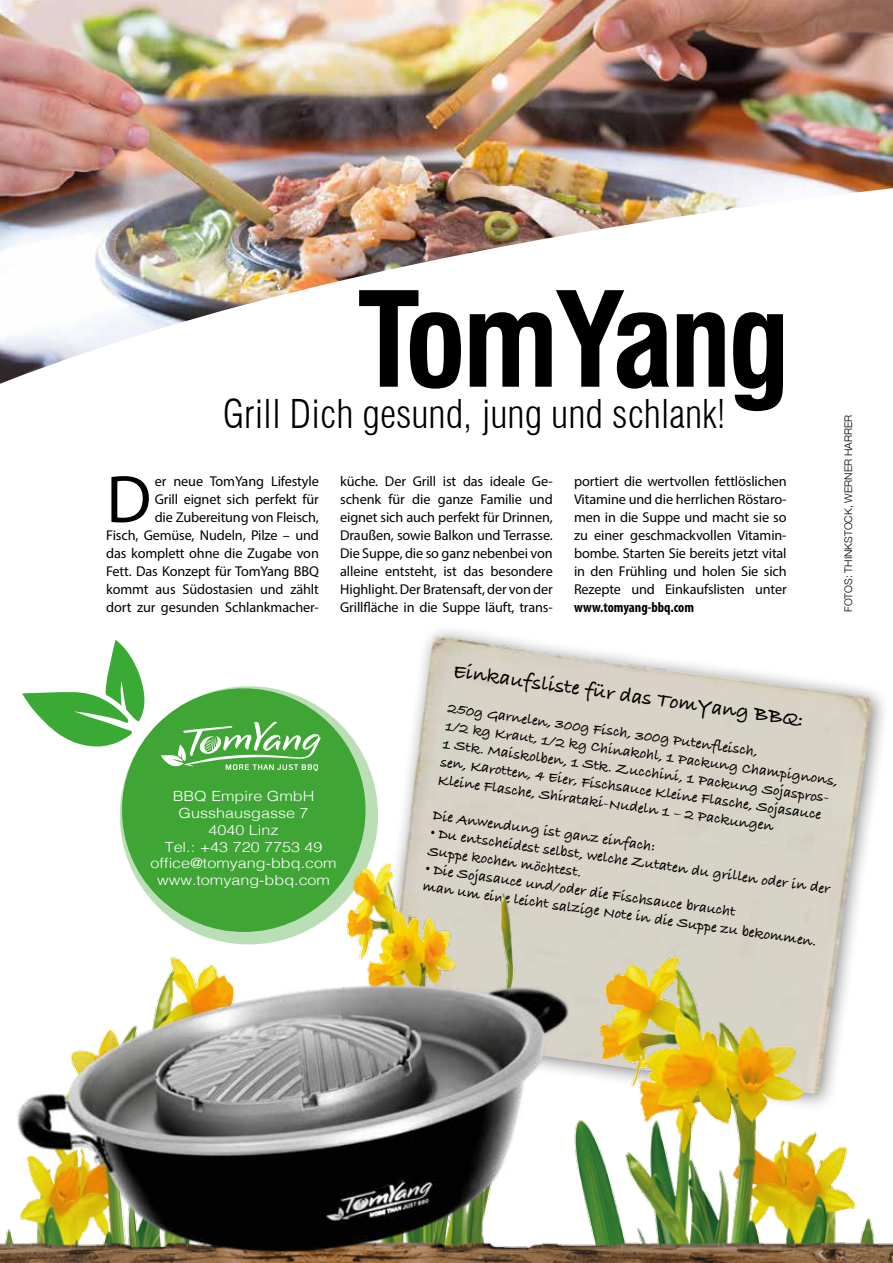
<style>
.page{position:relative;width:893px;height:1263px;background:#fff}
.page>*{position:absolute;margin:0;border:0;box-sizing:border-box;transform-origin:0 0}
.t1{font:700 condensed 128.4px "Swiss 721 BT";letter-spacing:-.03em;color:#000}
.t2{font:67.65px "Myriad Pro";color:#000}
.t3{font:300 condensed 38.7px "Swiss 721 BT";color:#000}
.t4{font:700 21px "Bradley Hand ITCTT";color:#000}
.t5{font:700 15px/18px "Bradley Hand ITCTT";color:#000}
.t6{font:14.25px/18px "Myriad Pro";letter-spacing:-.01em;color:#000;text-align:justify}
.t7{font:700 condensed 14.25px "Myriad Pro";color:#000}
.t8{font:300 13.95px/16.8px "Helvetica";color:#fff;text-align:center;scale:1.15 1}
.t9{font:300 10.5px "Helvetica Neue";color:#000}
</style>
<div class="page">
<img style="left:0;top:0;width:893px;height:384px">
<div style="left:369px;top:623px;width:522px;height:490px;background:#000;opacity:.5"></div>
<img style="left:378px;top:635px;width:496px;height:193px">
<img style="left:772px;top:828px;width:121px;height:435px">
<img style="left:0;top:639px;width:772px;height:624px">
<h1 class="t1" style="left:358px;top:263px;width:434px">TomYang</h1>
<h3 class="t3" style="left:223px;top:391px;width:504px">Grill Dich gesund, jung und schlank!</h3>
<p class="t6" style="left:106px;top:472px;width:214px;text-align:right">er neue TomYang Lifestyle<br>Grill eignet sich perfekt für<br>die Zubereitung von Fleisch,<br>Fisch, Gemüse, Nudeln, Pilze – und das komplett ohne die Zugabe von<br>Fett. Das Konzept für TomYang BBQ kommt aus Südostasien und zählt dort zur gesunden Schlankmacher-</p>
<p class="t6" style="left:340px;top:472px;width:214px">küche. Der Grill ist das ideale Ge&shy;schenk für die ganze Familie und eignet sich auch perfekt für Drinnen, Draußen, sowie Balkon und Terrasse.<br>Die Suppe, die so ganz nebenbei von alleine entsteht, ist das besondere Highlight. Der Bratensaft, der von der Grillfläche in die Suppe läuft, trans-</p>
<p class="t6" style="left:574px;top:472px;width:214px">portiert die wertvollen fettlöslichen Vitamine und die herrlichen Röstaro&shy;men in die Suppe und macht sie so zu einer geschmackvollen Vitamin&shy;bombe. Starten Sie bereits jetzt vital in den Frühling und holen Sie sich Rezepte und Einkaufslisten unter</p>
<h2 class="t2" style="left:106px;top:458px;width:47px">D</h2>
<p class="t7" style="left:574px;top:598px;width:122px">www.tomyang-bbq.com</p>
<p class="t9" style="left:840px;top:612px;width:199px;rotate:-90deg">FOTOS: THINKSTOCK, WERNER HARRER</p>
<p class="t8" style="left:151px;top:787px;width:163px">BBQ Empire GmbH<br>Gusshausgasse 7<br>4040 Linz<br>Tel.: +43 720 7753 49 office@tomyang-bbq.com www.tomyang-bbq.com</p>
<h3 class="t4" style="left:456px;top:655px;width:355px;rotate:8deg">Einkaufsliste für das TomYang BBQ:</h3>
<p class="t5" style="left:449px;top:698px;width:398px;rotate:8deg">250g Garnelen, 300g Fisch, 300g Putenfl eisch,<br>1/2 kg Kraut, 1/2 kg Chinakohl, 1 Packung Champignons, 1 Stk. Maiskolben, 1 Stk. Zucchini, 1 Packung Sojaspros&shy;sen, Karotten, 4 Eier, Fischsauce Kleine Flasche, Sojasauce Kleine Flasche, Shirataki-Nudeln 1 – 2 Packungen</p>
<p class="t5" style="left:434px;top:805px;width:226px;rotate:8deg">Die Anwendung ist ganz einfach:</p>
<p class="t5" style="left:432px;top:823px;width:405px;rotate:8deg">• Du entscheidest selbst, welche Zutaten du grillen oder in der<br>Suppe kochen möchtest.</p>
<p class="t5" style="left:427px;top:859px;width:399px;rotate:8deg">• Die Sojasauce und/oder die Fischsauce braucht<br>man um eine leicht salzige Note in die Suppe zu bekommen.</p>
</div>
